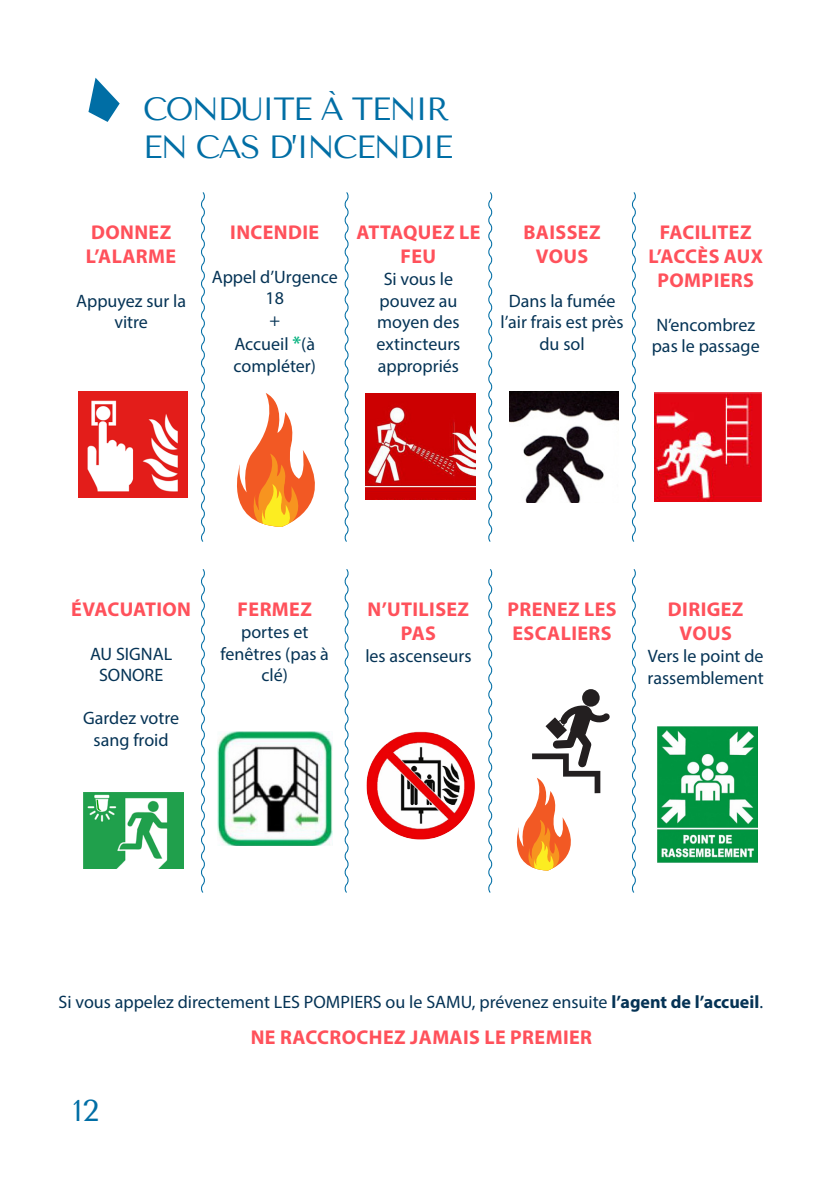
<style>
.page{position:relative;width:840px;height:1191px;background:#fff}
.page>*{position:absolute;margin:0;border:0;box-sizing:border-box;transform-origin:0 0}
.t1{font:32px "Tenor Sans";letter-spacing:-.05em;color:#006ea5}
.t2{font:30px "Tenor Sans";color:#006ea5}
.t3{font:700 20px/24px "Myriad Pro";letter-spacing:.02em;color:#ff515b;text-align:center}
.t4{font:18px/21.6px "Myriad Pro";color:#053355;text-align:center}
.s1{font-weight:600;font-size:20px;color:#03b17e}
.s2{font-weight:700}
</style>
<div class="page">
<svg style="left:201px;top:192px;width:4px;height:350px"></svg>
<svg style="left:488px;top:192px;width:5px;height:350px"></svg>
<svg style="left:632px;top:192px;width:4px;height:350px"></svg>
<svg style="left:237px;top:192px;width:112px;height:350px"></svg>
<img style="left:78px;top:392px;width:110px;height:105px">
<img style="left:509px;top:391px;width:109px;height:112px">
<img style="left:366px;top:393px;width:109px;height:106px">
<img style="left:654px;top:393px;width:107px;height:108px">
<svg style="left:201px;top:569px;width:4px;height:324px"></svg>
<svg style="left:344px;top:569px;width:5px;height:324px"></svg>
<svg style="left:488px;top:569px;width:5px;height:324px"></svg>
<svg style="left:632px;top:569px;width:4px;height:324px"></svg>
<div style="left:581px;top:689px;width:18px;height:17px;background:#231f20;border-radius:50%"></div>
<svg style="left:516px;top:705px;width:93px;height:165px"></svg>
<img style="left:657px;top:726px;width:100px;height:136px">
<img style="left:366px;top:731px;width:108px;height:108px;border-radius:54px">
<img style="left:218px;top:731px;width:114px;height:115px">
<img style="left:83px;top:792px;width:100px;height:76px">
<svg style="left:88px;top:78px;width:32px;height:44px"></svg>
<p class="t1" style="left:143px;top:91px;width:308px">CONDUITE À TENIR</p>
<p class="t1" style="left:143px;top:129px;width:311px">EN CAS D’INCENDIE</p>
<p class="t3" style="left:86px;top:220px;width:92px;text-align:left">DONNEZ<br>L’ALARME</p>
<p class="t4" style="left:76px;top:289px;width:111px">Appuyez sur la vitre</p>
<p class="t3" style="left:230px;top:220px;width:90px">INCENDIE</p>
<p class="t4" style="left:212px;top:265px;width:127px">Appel d’Urgence<br>18</p>
<p class="t4" style="left:269px;top:309px;width:12px">+</p>
<p class="t4" style="left:233px;top:333px;width:84px;text-align:left">Accueil <span class="s1">*</span>(à compléter)</p>
<p class="t3" style="left:356px;top:220px;width:125px">ATTAQUEZ LE<br>FEU</p>
<p class="t4" style="left:376px;top:268px;width:85px">Si vous le pouvez au moyen des extincteurs</p>
<p class="t4" style="left:377px;top:354px;width:83px">appropriés</p>
<p class="t3" style="left:523px;top:220px;width:79px">BAISSEZ<br>VOUS</p>
<p class="t4" style="left:500px;top:289px;width:125px">Dans la fumée l’air frais est près du sol</p>
<p class="t3" style="left:648px;top:220px;width:116px">FACILITEZ<br>L’ACCÈS AUX<br>POMPIERS</p>
<p class="t4" style="left:651px;top:313px;width:109px;text-align:left">N’encombrez pas le passage</p>
<p class="t3" style="left:71px;top:597px;width:121px">ÉVACUATION</p>
<p class="t4" style="left:90px;top:642px;width:84px">AU SIGNAL<br>SONORE</p>
<p class="t4" style="left:83px;top:707px;width:97px">Gardez votre sang froid</p>
<p class="t3" style="left:237px;top:597px;width:76px">FERMEZ</p>
<p class="t4" style="left:220px;top:621px;width:110px">portes et fenêtres (pas à clé)</p>
<p class="t3" style="left:367px;top:597px;width:103px">N’UTILISEZ<br>PAS</p>
<p class="t4" style="left:365px;top:645px;width:108px">les ascenseurs</p>
<p class="t3" style="left:507px;top:597px;width:111px;text-align:left">PRENEZ LES<br>ESCALIERS</p>
<p class="t3" style="left:667px;top:597px;width:77px">DIRIGEZ<br>VOUS</p>
<p class="t4" style="left:647px;top:645px;width:118px;text-align:left">Vers le point de rassemblement</p>
<p class="t4" style="left:59px;top:991px;width:705px">Si vous appelez directement LES POMPIERS ou le SAMU, prévenez ensuite <span class="s2">l’agent de l’accueil</span>.</p>
<p class="t3" style="left:250px;top:1025px;width:342px">NE RACCROCHEZ JAMAIS LE PREMIER</p>
<h2 class="t2" style="left:73px;top:1093px;width:27px">12</h2>
</div>
